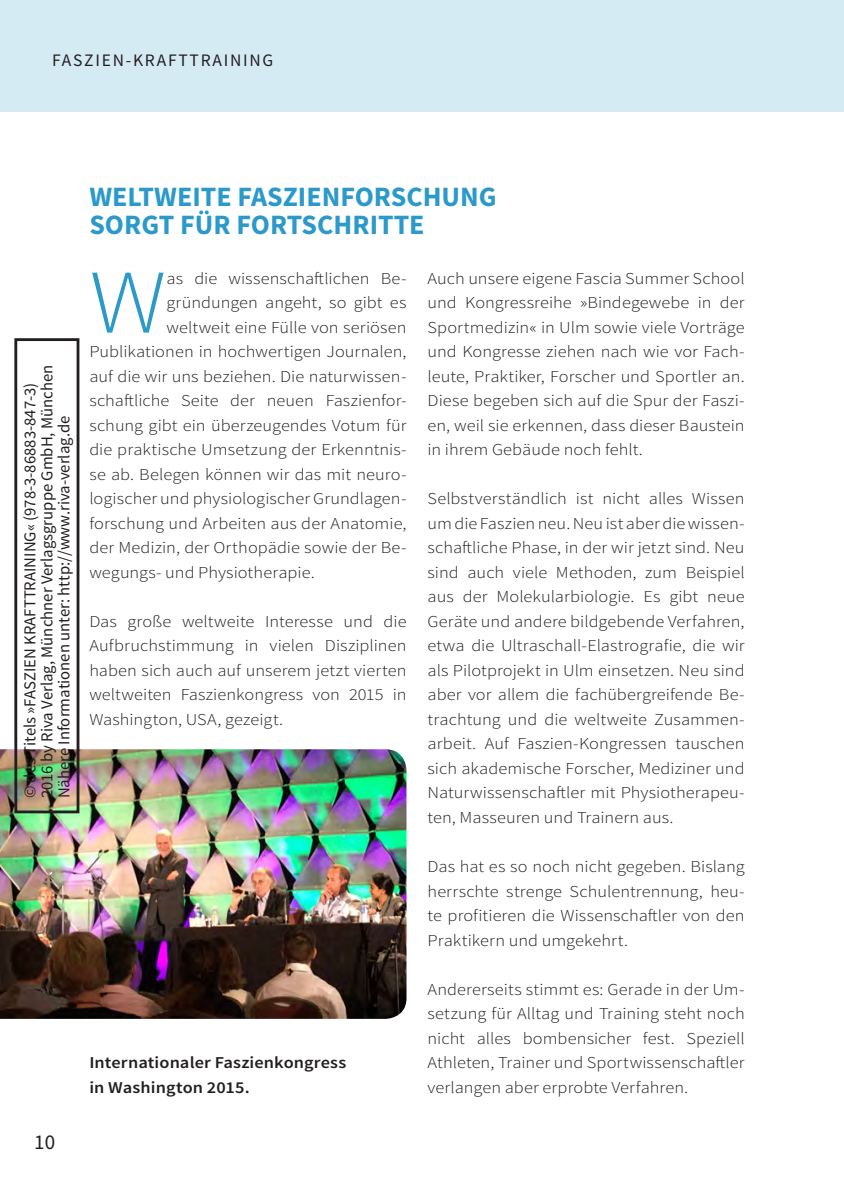
<style>
.page{position:relative;width:844px;height:1191px;background:#fff}
.page>*{position:absolute;margin:0;border:0;box-sizing:border-box;transform-origin:0 0}
.Initialie_blue{font:300 91px "Source Sans Pro";color:#2b99ca;scale:1.1 1}
.t1{font:700 28px/28px "Source Sans Pro";color:#2b99ca}
.t2{font:21px "Source Sans Pro";color:#231f20}
.t3{font:17.5px "Source Sans Pro";letter-spacing:.1em;color:#231f20}
.Initialie_blue-2{font:300 16.62px/24.5px "Source Sans Pro";letter-spacing:.005em;color:#231f20;text-align:justify;scale:1.1 1}
.t4{font:16.62px "Source Sans Pro";color:#231f20}
.t5{font:600 16.62px/24.5px "Source Sans Pro";letter-spacing:.005em;color:#231f20;scale:1.1 1}
</style>
<div class="page">
<div style="left:0;top:0;width:843px;height:112px;background:#d5ebf4"></div>
<img style="left:0;top:749px;width:406px;height:269px">
<div style="left:14px;top:338px;width:65px;height:475px;border:3px solid #231f20"></div>
<p class="t3" style="left:52px;top:50px;width:223px">FASZIEN-KRAFTTRAINING</p>
<p class="t4" style="left:37px;top:798px;width:435px;rotate:-90deg">2016 by Riva Verlag, Münchner Verlagsgruppe GmbH, München</p>
<p class="t4" style="left:20px;top:798px;width:417px;rotate:-90deg">© des Titels »FASZIEN KRAFTTRAINING« (978-3-86883-847-3)</p>
<p class="t4" style="left:54px;top:798px;width:384px;rotate:-90deg">Nähere Informationen unter: http://www.riva-verlag.de</p>
<p class="t2" style="left:34px;top:1129px;width:22px">10</p>
<p class="t1" style="left:89px;top:184px;width:409px">WELTWEITE FASZIENFORSCHUNG<br>SORGT FÜR FORTSCHRITTE</p>
<p class="Initialie_blue" style="left:89px;top:247px;width:72px">W</p>
<p class="Initialie_blue-2" style="left:166px;top:266px;width:220px">as die wissenschaftlichen Be-</p>
<p class="Initialie_blue-2" style="left:166px;top:290px;width:220px">gründungen angeht, so gibt es</p>
<p class="Initialie_blue-2" style="left:166px;top:315px;width:220px">weltweit eine Fülle von seriösen</p>
<p class="Initialie_blue-2" style="left:89px;top:339px;width:290px">Publikationen in hochwertigen Journalen,</p>
<p class="Initialie_blue-2" style="left:89px;top:364px;width:290px">auf die wir uns beziehen. Die naturwissen-</p>
<p class="Initialie_blue-2" style="left:89px;top:388px;width:290px">schaftliche Seite der neuen Faszienfor-</p>
<p class="Initialie_blue-2" style="left:89px;top:413px;width:290px">schung gibt ein überzeugendes Votum für</p>
<p class="Initialie_blue-2" style="left:89px;top:437px;width:290px">die praktische Umsetzung der Erkenntnis-</p>
<p class="Initialie_blue-2" style="left:89px;top:462px;width:290px">se ab. Belegen können wir das mit neuro-</p>
<p class="Initialie_blue-2" style="left:89px;top:486px;width:290px">logischer und physiologischer Grundlagen-</p>
<p class="Initialie_blue-2" style="left:89px;top:511px;width:290px">forschung und Arbeiten aus der Anatomie,</p>
<p class="Initialie_blue-2" style="left:89px;top:535px;width:290px">der Medizin, der Orthopädie sowie der Be-</p>
<p class="Initialie_blue-2" style="left:89px;top:560px;width:206px">wegungs- und Physiotherapie.</p>
<p class="Initialie_blue-2" style="left:89px;top:609px;width:290px">Das große weltweite Interesse und die Aufbruchstimmung in vielen Disziplinen haben sich auch auf unserem jetzt vierten weltweiten Faszienkongress von 2015 in Washington, USA, gezeigt.</p>
<p class="t5" style="left:89px;top:1050px;width:235px">Internationaler Faszienkongress in Washington 2015.</p>
<p class="Initialie_blue-2" style="left:427px;top:266px;width:290px">Auch unsere eigene Fascia Summer School und Kongressreihe »Bindegewebe in der Sportmedizin« in Ulm sowie viele Vorträge und Kongresse ziehen nach wie vor Fach&shy;leute, Praktiker, Forscher und Sportler an.<br>Diese begeben sich auf die Spur der Faszi&shy;en, weil sie erkennen, dass dieser Baustein in ihrem Gebäude noch fehlt.</p>
<p class="Initialie_blue-2" style="left:427px;top:486px;width:290px">Selbstverständlich ist nicht alles Wissen um die Faszien neu. Neu ist aber die wissen&shy;schaftliche Phase, in der wir jetzt sind. Neu sind auch viele Methoden, zum Beispiel aus der Molekularbiologie. Es gibt neue Geräte und andere bildgebende Verfahren, etwa die Ultraschall-Elastrografie, die wir als Pilotprojekt in Ulm einsetzen. Neu sind aber vor allem die fachübergreifende Be&shy;trachtung und die weltweite Zusammen&shy;arbeit. Auf Faszien-Kongressen tauschen sich akademische Forscher, Mediziner und Naturwissenschaftler mit Physiotherapeu&shy;ten, Masseuren und Trainern aus.</p>
<p class="Initialie_blue-2" style="left:427px;top:854px;width:290px">Das hat es so noch nicht gegeben. Bislang herrschte strenge Schulentrennung, heu&shy;te profitieren die Wissenschaftler von den Praktikern und umgekehrt.</p>
<p class="Initialie_blue-2" style="left:427px;top:977px;width:290px">Andererseits stimmt es: Gerade in der Um&shy;setzung für Alltag und Training steht noch nicht alles bombensicher fest. Speziell Athleten, Trainer und Sportwissenschaftler verlangen aber erprobte Verfahren.</p>
</div>
